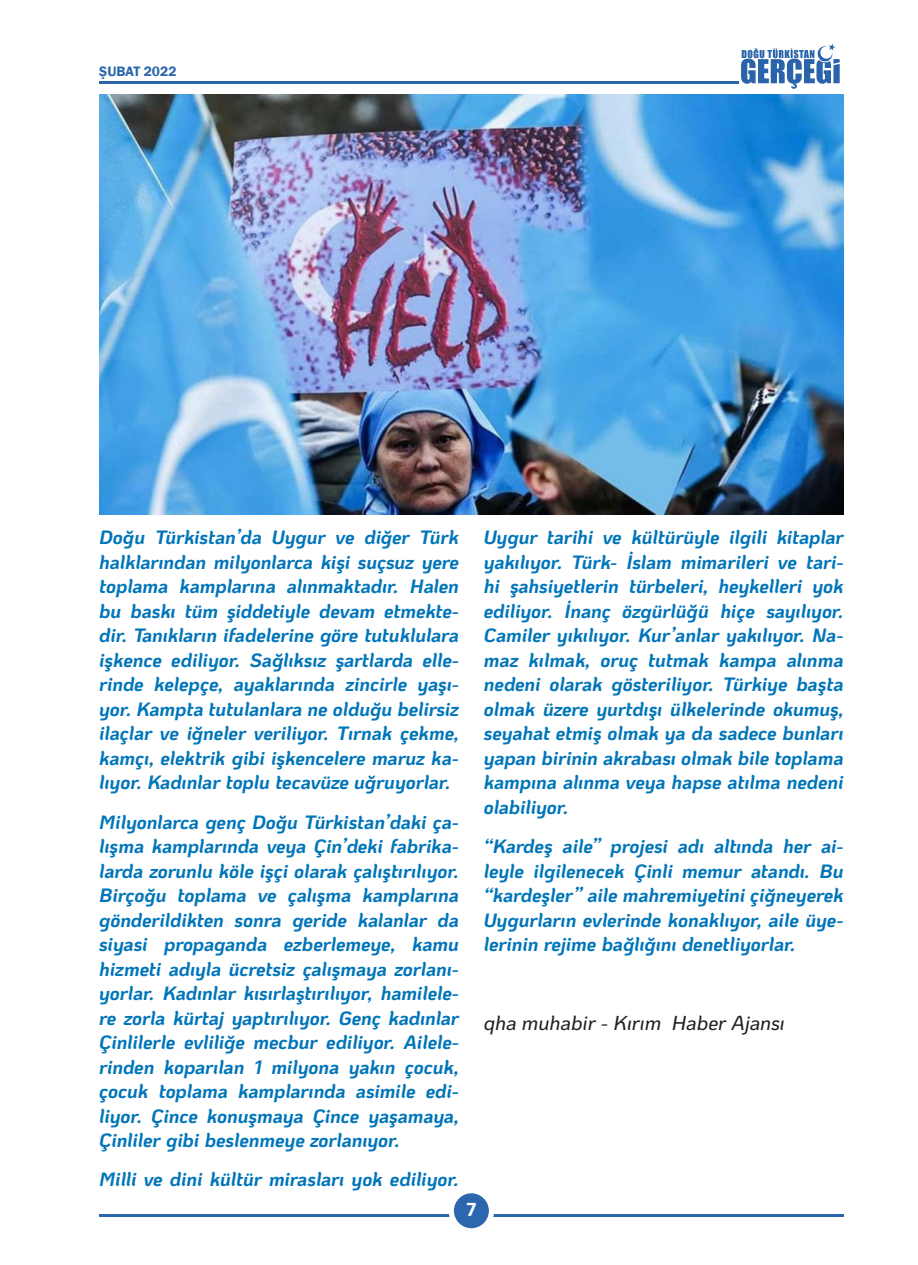
<style>
.page{position:relative;width:918px;height:1265px;background:#fff}
.page>*{position:absolute;margin:0;border:0;box-sizing:border-box;transform-origin:0 0}
.t1{font:700 21px "Calibri";color:#fff}
.METİN{font:italic 500 20.12px "Ko Ho";letter-spacing:-.005em;color:#231f20}
.METİN-2{font:italic 700 19.25px/24.5px "Ko Ho";letter-spacing:-.005em;color:#0075b9;text-align:justify}
.t2{font:600 14px "Franklin Gothic";color:#2b66ac}
</style>
<div class="page">
<hr style="left:99px;top:1214px;width:744px;height:2px;background:#2b66ac">
<div style="left:451px;top:1191px;width:40px;height:40px;background:#2b66ae;border-radius:50%"></div>
<div style="left:449px;top:1188px;width:45px;height:45px;border:5px solid #fff;border-radius:50%"></div>
<img style="left:737px;top:43px;width:103px;height:46px">
<hr style="left:99px;top:81px;width:640px;height:2px;background:#2b66ac">
<img style="left:99px;top:94px;width:744px;height:420px">
<p class="t2" style="left:99px;top:63px;width:79px">ŞUBAT 2022</p>
<p class="METİN-2" style="left:99px;top:525px;width:361px">Doğu Türkistan’da Uygur ve diğer Türk halklarından milyonlarca kişi suçsuz yere toplama kamplarına alınmaktadır. Halen bu baskı tüm şiddetiyle devam etmekte&shy;dir. Tanıkların ifadelerine göre tutuklulara işkence ediliyor. Sağlıksız şartlarda elle&shy;rinde kelepçe, ayaklarında zincirle yaşı&shy;yor. Kampta tutulanlara ne olduğu belirsiz ilaçlar ve iğneler veriliyor. Tırnak çekme, kamçı, elektrik gibi işkencelere maruz ka&shy;lıyor. Kadınlar toplu tecavüze uğruyorlar.</p>
<p class="METİN-2" style="left:99px;top:810px;width:361px">Milyonlarca genç Doğu Türkistan’daki ça&shy;lışma kamplarında veya Çin’deki fabrika&shy;larda zorunlu köle işçi olarak çalıştırılıyor.<br>Birçoğu toplama ve çalışma kamplarına gönderildikten sonra geride kalanlar da siyasi propaganda ezberlemeye, kamu hizmeti adıyla ücretsiz çalışmaya zorlanı&shy;yorlar. Kadınlar kısırlaştırılıyor, hamilele&shy;re zorla kürtaj yaptırılıyor. Genç kadınlar Çinlilerle evliliğe mecbur ediliyor. Ailele&shy;rinden koparılan 1 milyona yakın çocuk, çocuk toplama kamplarında asimile edi&shy;liyor. Çince konuşmaya Çince yaşamaya, Çinliler gibi beslenmeye zorlanıyor.</p>
<p class="METİN-2" style="left:99px;top:1167px;width:361px">Milli ve dini kültür mirasları yok ediliyor.</p>
<p class="METİN-2" style="left:484px;top:525px;width:361px">Uygur tarihi ve kültürüyle ilgili kitaplar yakılıyor. Türk- İslam mimarileri ve tari&shy;hi şahsiyetlerin türbeleri, heykelleri yok ediliyor. İnanç özgürlüğü hiçe sayılıyor.<br>Camiler yıkılıyor. Kur’anlar yakılıyor. Na&shy;maz kılmak, oruç tutmak kampa alınma nedeni olarak gösteriliyor. Türkiye başta olmak üzere yurtdışı ülkelerinde okumuş, seyahat etmiş olmak ya da sadece bunları yapan birinin akrabası olmak bile toplama kampına alınma veya hapse atılma nedeni olabiliyor.</p>
<p class="METİN-2" style="left:484px;top:834px;width:361px">“Kardeş aile” projesi adı altında her ai&shy;leyle ilgilenecek Çinli memur atandı. Bu “kardeşler” aile mahremiyetini çiğneyerek Uygurların evlerinde konaklıyor, aile üye&shy;lerinin rejime bağlığını denetliyorlar.</p>
<p class="METİN" style="left:484px;top:1007px;width:303px">qha muhabir - Kırım Haber Ajansı</p>
<p class="t1" style="left:466px;top:1194px;width:12px">7</p>
</div>
